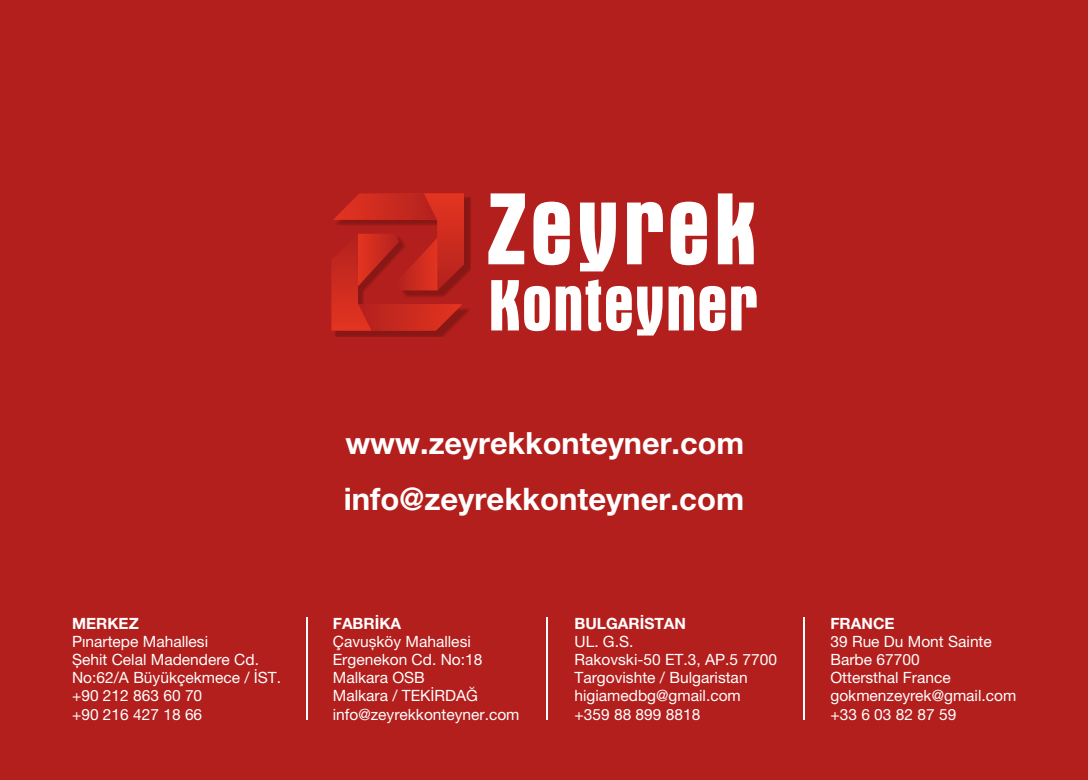
<style>
.page{position:relative;width:1088px;height:780px;background:#b31f1d}
.page>*{position:absolute;margin:0;border:0;box-sizing:border-box;transform-origin:0 0}
.t1{font:700 31.12px "Helvetica Neue LT Pro";color:#fff}
.t2{font:700 30.62px "Helvetica Neue LT Pro";color:#fff}
.t3{font:15.5px/18.1px "Helvetica Neue LT Pro";color:#fff}
.t4{font:700 15.5px "Helvetica Neue LT Pro";color:#fff}
</style>
<div class="page">
<div style="left:335px;top:197px;width:135px;height:140px;background:#151616;opacity:.25"></div>
<svg style="left:331px;top:193px;width:133px;height:137px;background:#c0261d"></svg>
<svg style="left:488px;top:193px;width:268px;height:142px"></svg>
<hr style="left:306px;top:617px;width:2px;height:103px;background:#fff">
<hr style="left:546px;top:617px;width:2px;height:103px;background:#fff">
<hr style="left:803px;top:617px;width:2px;height:103px;background:#fff">
<p class="t4" style="left:72px;top:617px;width:68px">MERKEZ</p>
<p class="t3" style="left:72px;top:634px;width:211px">Pınartepe Mahallesi<br>Șehit Celal Madendere Cd.<br>No:62/A Büyükçekmece / İST. +90 212 863 60 70<br>+90 216 427 18 66</p>
<h2 class="t2" style="left:345px;top:432px;width:400px">www.zeyrekkonteyner.com</h2>
<h1 class="t1" style="left:344px;top:488px;width:402px">info@zeyrekkonteyner.com</h1>
<p class="t4" style="left:333px;top:617px;width:70px">FABRİKA</p>
<p class="t3" style="left:333px;top:634px;width:188px">Çavușköy Mahallesi<br>Ergenekon Cd. No:18<br>Malkara OSB<br>Malkara / TEKİRDAĞ info@zeyrekkonteyner.com</p>
<p class="t4" style="left:574px;top:617px;width:113px">BULGARİSTAN</p>
<p class="t3" style="left:574px;top:634px;width:204px">UL. G.S.<br>Rakovski-50 ET.3, AP.5 7700<br>Targovishte / Bulgaristan higiamedbg@gmail.com +359 88 899 8818</p>
<p class="t4" style="left:830px;top:617px;width:66px">FRANCE</p>
<p class="t3" style="left:830px;top:634px;width:187px">39 Rue Du Mont Sainte<br>Barbe 67700<br>Ottersthal France gokmenzeyrek@gmail.com +33 6 03 82 87 59</p>
</div>
